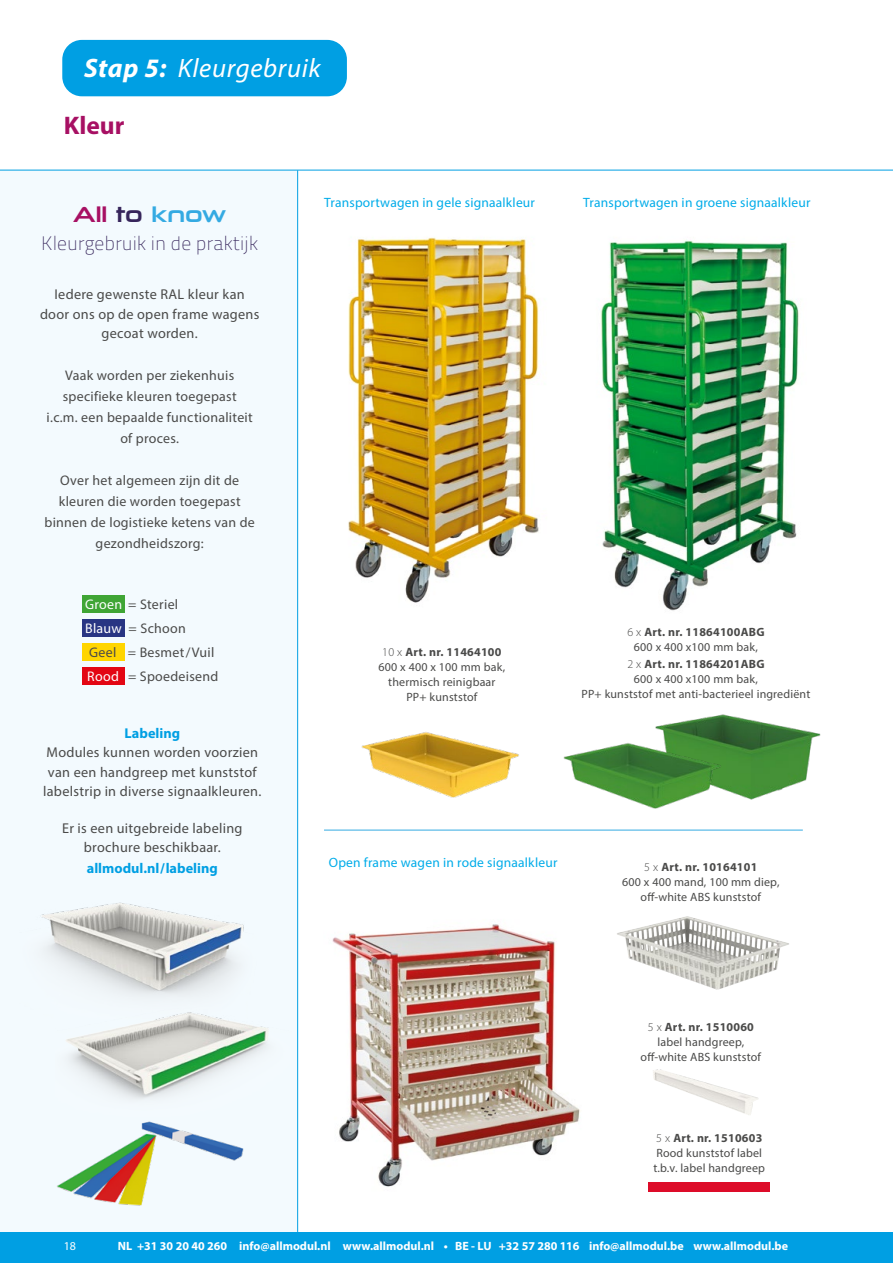
<style>
.page{position:relative;width:893px;height:1263px;background:#fff}
.page>*{position:absolute;margin:0;border:0;box-sizing:border-box;transform-origin:0 0}
.t1{font:italic 26.7px "Myriad Pro";letter-spacing:.025em;color:#fff}
.Kleinere_topkop{font:700 25.5px "Myriad Pro";color:#a71063}
.t2{font:21.75px "Neuropolitical Rg";color:#34aae2}
.Subtitel_zijkant{font:19.5px "Titillium Text 25 L 1 wt";color:#36255b}
.Zijkant_plt_txt{font:14.25px/19.5px "Myriad Pro";letter-spacing:.02em;color:#4a4a49;text-align:center}
.Zijkant_plt_txt-2{font:700 14.25px "Myriad Pro";color:#009fe3}
.Zijkant_kopje{font:700 14.25px "Myriad Pro";color:#009fe3}
.Zijkant_plt_txt-3{font:13.95px/21px "Myriad Pro";letter-spacing:.02em;color:#4a4a49;text-align:center}
.Titel{font:13.5px "Myriad Pro";letter-spacing:.015em;color:#00ace9}
.Titel-2{font:12px/15px "Myriad Pro";letter-spacing:.015em;color:#4a4a49;text-align:center}
.Art_nr{font:700 12px "Myriad Pro";letter-spacing:.02em;color:#4a4a49}
.t3{font:700 12px "Myriad Pro";color:#fff}
.t4{font:12px "Myriad Pro";color:#fff}
.s1{font-weight:700}
.s2{color:#a71063}
.s3{color:#36255b}
.s4{color:#fff}
.s5{font-weight:300}
</style>
<div class="page">
<div style="left:0;top:170px;width:297px;height:1062px;background:#f3fafe"></div>
<hr style="left:297px;top:170px;width:1px;height:1062px;background:#009fe3">
<hr style="left:0;top:170px;width:893px;height:1px;background:#009fe3">
<div style="left:62px;top:40px;width:285px;height:56px;background:#009fe3;border-radius:20px"></div>
<img style="left:348px;top:237px;width:191px;height:366px">
<img style="left:601px;top:240px;width:198px;height:371px">
<img style="left:332px;top:924px;width:248px;height:263px">
<div style="left:82px;top:595px;width:43px;height:17px;background:#3fa535"></div>
<div style="left:82px;top:619px;width:43px;height:17px;background:#283583"></div>
<div style="left:82px;top:643px;width:43px;height:17px;background:#ffd500"></div>
<div style="left:82px;top:667px;width:43px;height:17px;background:#e30613"></div>
<img style="left:617px;top:916px;width:172px;height:74px">
<img style="left:361px;top:732px;width:158px;height:66px">
<img style="left:653px;top:1069px;width:106px;height:46px">
<div style="left:649px;top:1182px;width:121px;height:10px;background:#dd0c29"></div>
<hr style="left:324px;top:830px;width:479px;height:1px;background:#34aae2">
<img style="left:66px;top:1019px;width:202px;height:81px">
<img style="left:42px;top:902px;width:202px;height:117px">
<img style="left:57px;top:1121px;width:187px;height:85px">
<img style="left:655px;top:714px;width:166px;height:86px">
<img style="left:563px;top:737px;width:165px;height:72px">
<div style="left:0;top:1232px;width:893px;height:31px;background:#009fe3"></div>
<p class="t1" style="left:84px;top:52px;width:238px"><span class="s1">Stap 5:</span> Kleurgebruik</p>
<p class="Kleinere_topkop" style="left:64px;top:109px;width:62px">Kleur</p>
<p class="t2" style="left:73px;top:200px;width:155px"><span class="s2">All</span> <span class="s3">to</span> know</p>
<p class="Subtitel_zijkant" style="left:41px;top:229px;width:219px">Kleurgebruik in de praktijk</p>
<p class="Zijkant_plt_txt" style="left:40px;top:284px;width:221px">Iedere gewenste RAL kleur kan door ons op de open frame wagens gecoat worden.</p>
<p class="Zijkant_plt_txt-3" style="left:47px;top:365px;width:208px">Vaak worden per ziekenhuis specifieke kleuren toegepast i.c.m. een bepaalde functionaliteit of proces.</p>
<p class="Zijkant_plt_txt-3" style="left:44px;top:470px;width:212px">Over het algemeen zijn dit de kleuren die worden toegepast binnen de logistieke ketens van de gezondheidszorg:</p>
<p class="Zijkant_plt_txt-3" style="left:85px;top:593px;width:95px"><span class="s4">Groen</span> = Steriel</p>
<p class="Zijkant_plt_txt-3" style="left:85px;top:617px;width:102px"><span class="s4">Blauw</span> = Schoon</p>
<p class="Zijkant_plt_txt-3" style="left:89px;top:641px;width:127px">Geel = Besmet/Vuil</p>
<p class="Zijkant_plt_txt-3" style="left:87px;top:665px;width:133px"><span class="s4">Rood</span> = Spoedeisend</p>
<p class="Zijkant_kopje" style="left:125px;top:724px;width:57px">Labeling</p>
<p class="Zijkant_plt_txt" style="left:43px;top:743px;width:220px">Modules kunnen worden voorzien van een handgreep met kunststof labelstrip in diverse signaalkleuren.</p>
<p class="Zijkant_plt_txt" style="left:62px;top:818px;width:182px">Er is een uitgebreide labeling brochure beschikbaar.</p>
<p class="Zijkant_plt_txt-2" style="left:87px;top:859px;width:132px">allmodul.nl/labeling</p>
<p class="Titel" style="left:324px;top:194px;width:212px">Transportwagen in gele signaalkleur</p>
<p class="Titel" style="left:583px;top:194px;width:229px">Transportwagen in groene signaalkleur</p>
<p class="Art_nr" style="left:382px;top:644px;width:121px"><span class="s5">10 x</span> Art. nr. 11464100</p>
<p class="Titel-2" style="left:379px;top:659px;width:128px">600 x 400 x 100 mm bak, thermisch reinigbaar<br>PP+ kunststof</p>
<p class="Art_nr" style="left:627px;top:624px;width:139px"><span class="s5">6 x</span> Art. nr. 11864100ABG</p>
<p class="Titel-2" style="left:634px;top:639px;width:125px">600 x 400 x100 mm bak,</p>
<p class="Art_nr" style="left:627px;top:656px;width:139px"><span class="s5">2 x</span> Art. nr. 11864201ABG</p>
<p class="Titel-2" style="left:634px;top:671px;width:125px">600 x 400 x100 mm bak,</p>
<p class="Titel-2" style="left:581px;top:686px;width:230px">PP+ kunststof met anti--bacterieel ingrediënt</p>
<p class="Titel" style="left:329px;top:854px;width:230px">Open frame wagen in rode signaalkleur</p>
<p class="Art_nr" style="left:644px;top:859px;width:115px"><span class="s5">5 x</span> Art. nr. 10164101</p>
<p class="Titel-2" style="left:622px;top:874px;width:159px">600 x 400 mand, 100 mm diep, off-white ABS kunststof</p>
<p class="Art_nr" style="left:648px;top:1019px;width:108px"><span class="s5">5 x</span> Art. nr. 1510060</p>
<p class="Titel-2" style="left:657px;top:1035px;width:88px">label handgreep,</p>
<p class="Titel-2" style="left:641px;top:1050px;width:122px">off-white ABS kunststof</p>
<p class="Art_nr" style="left:656px;top:1130px;width:108px"><span class="s5">5 x</span> Art. nr. 1510603</p>
<p class="Titel-2" style="left:656px;top:1145px;width:107px">Rood kunststof label</p>
<p class="Titel-2" style="left:653px;top:1160px;width:113px">t.b.v. label handgreep</p>
<p class="t4" style="left:64px;top:1239px;width:14px">18</p>
<p class="t3" style="left:118px;top:1238px;width:672px">NL +31 30 20 40 260 info@allmodul.nl www.allmodul.nl • BE - LU +32 57 280 116 info@allmodul.be www.allmodul.be</p>
</div>
